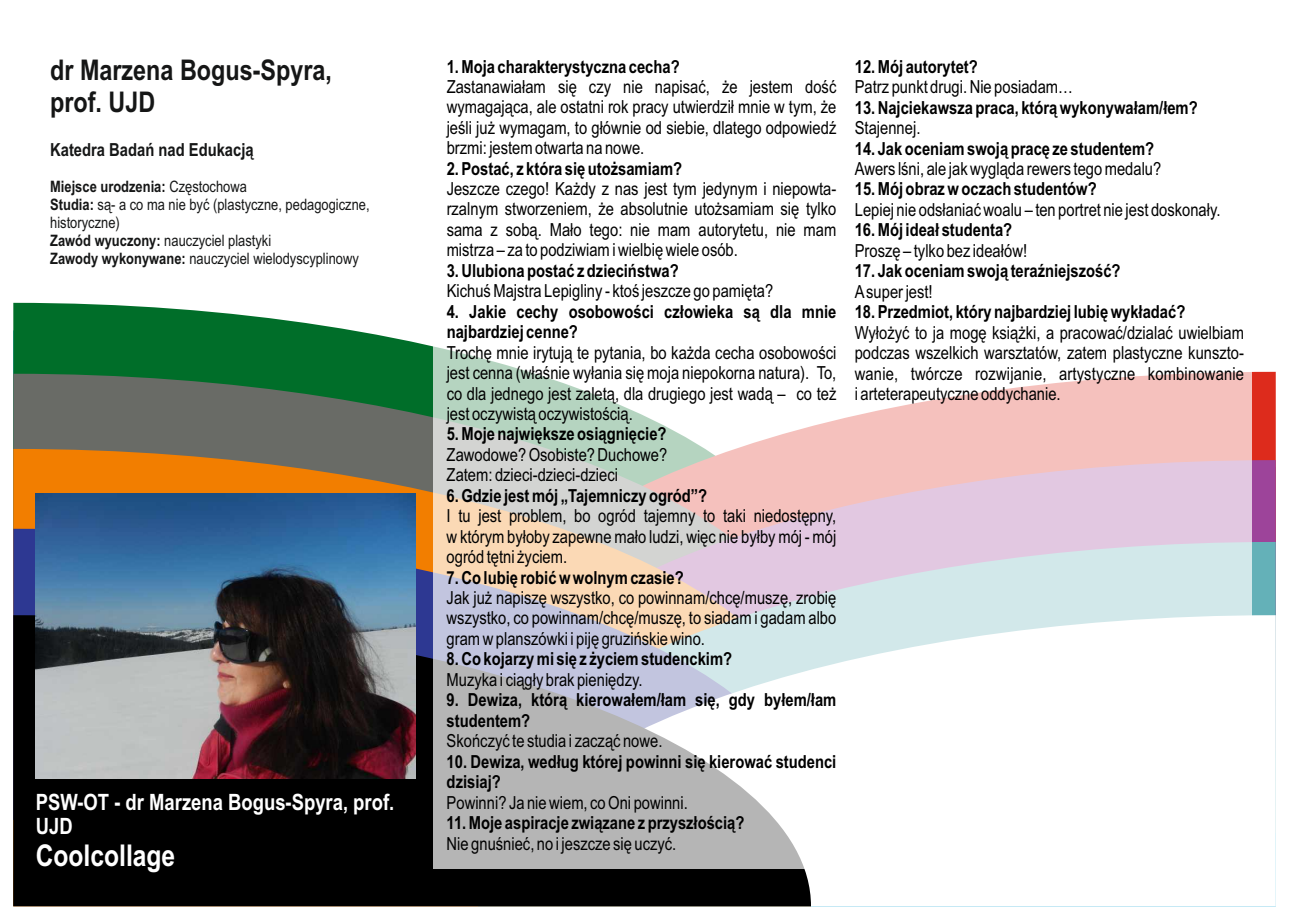
<style>
.page{position:relative;width:1290px;height:920px;background:#fff}
.page>*{position:absolute;margin:0;border:0;box-sizing:border-box;transform-origin:0 0}
.t1{font:700 30px "Arial Narrow";color:#fff}
.t2{font:700 28.5px/32.5px "Arial Narrow";color:#151616}
.t3{font:700 22.5px/24.6px "Arial Narrow";color:#fff}
.t4{font:18px/20.4px "Arial Narrow";color:#000;text-align:justify}
.t5{font:700 18px/20.5px "Arial Narrow";color:#000}
.t6{font:700 18px "Arial Narrow";color:#151616}
.t7{font:15.75px/18px "Arial Narrow";color:#151616}
.s1{font-weight:700}
</style>
<div class="page">
<svg style="left:13px;top:303px;width:420px;height:71px;fill:#006e29"></svg>
<svg style="left:13px;top:374px;width:420px;height:75px;background:#556b5a"></svg>
<svg style="left:13px;top:449px;width:420px;height:80px;background:#c9781e"></svg>
<div style="left:13px;top:615px;width:798px;height:291px;background:#000"></div>
<div style="left:433px;top:58px;width:818px;height:810px;background:#fff;opacity:.71"></div>
<img style="left:35px;top:493px;width:381px;height:285px">
<h2 class="t2" style="left:50px;top:56px;width:283px">dr Marzena Bogus-Spyra, prof. UJD</h2>
<p class="t6" style="left:50px;top:143px;width:205px">Katedra Badań nad Edukacją</p>
<p class="t7" style="left:50px;top:179px;width:321px"><span class="s1">Miejsce urodzenia:</span> Częstochowa<br><span class="s1">Studia:</span> są- a co ma nie być (plastyczne, pedagogiczne, historyczne)<br><span class="s1">Zawód wyuczony:</span> nauczyciel plastyki<br><span class="s1">Zawody wykonywane:</span> nauczyciel wielodyscyplinowy</p>
<p class="t3" style="left:36px;top:792px;width:360px">PSW-OT - dr Marzena Bogus-Spyra, prof.<br>UJD</p>
<h1 class="t1" style="left:36px;top:844px;width:141px">Coolcollage</h1>
<p class="t5" style="left:447px;top:58px;width:234px">1. Moja charakterystyczna cecha?</p>
<p class="t4" style="left:447px;top:78px;width:391px">Zastanawiałam się czy nie napisać, że jestem dość wymagająca, ale ostatni rok pracy utwierdził mnie w tym, że jeśli już wymagam, to głównie od siebie, dlatego odpowiedź brzmi: jestem otwarta na nowe.</p>
<p class="t5" style="left:447px;top:160px;width:237px">2. Postać, z która się utożsamiam?</p>
<p class="t4" style="left:447px;top:180px;width:391px">Jeszcze czego! Każdy z nas jest tym jedynym i niepowta&shy;rzalnym stworzeniem, że absolutnie utożsamiam się tylko sama z sobą. Mało tego: nie mam autorytetu, nie mam mistrza – za to podziwiam i wielbię wiele osób.</p>
<p class="t5" style="left:447px;top:262px;width:234px">3. Ulubiona postać z dzieciństwa?</p>
<p class="t4" style="left:447px;top:282px;width:328px">Kichuś Majstra Lepigliny - ktoś jeszcze go pamięta?</p>
<p class="t5" style="left:447px;top:303px;width:391px">4. Jakie cechy osobowości człowieka są dla mnie najbardziej cenne?</p>
<p class="t4" style="left:447px;top:344px;width:391px">Trochę mnie irytują te pytania, bo każda cecha osobowości jest cenna (właśnie wyłania się moja niepokorna natura). To, co dla jednego jest zaletą, dla drugiego jest wadą – co też jest oczywistą oczywistością.</p>
<p class="t5" style="left:447px;top:425px;width:221px">5. Moje największe osiągnięcie?</p>
<p class="t4" style="left:447px;top:446px;width:222px">Zawodowe? Osobiste? Duchowe?<br>Zatem: dzieci-dzieci-dzieci</p>
<p class="t5" style="left:447px;top:487px;width:262px">6. Gdzie jest mój „Tajemniczy ogród”?</p>
<p class="t4" style="left:447px;top:507px;width:391px">I tu jest problem, bo ogród tajemny to taki niedostępny, w którym byłoby zapewne mało ludzi, więc nie byłby mój - mój ogród tętni życiem.</p>
<p class="t5" style="left:447px;top:569px;width:239px">7. Co lubię robić w wolnym czasie?</p>
<p class="t4" style="left:447px;top:589px;width:391px">Jak już napiszę wszystko, co powinnam/chcę/muszę, zrobię wszystko, co powinnam/chcę/muszę, to siadam i gadam albo gram w planszówki i piję gruzińskie wino.</p>
<p class="t5" style="left:447px;top:650px;width:287px">8. Co kojarzy mi się z życiem studenckim?</p>
<p class="t4" style="left:447px;top:671px;width:197px">Muzyka i ciągły brak pieniędzy.</p>
<p class="t5" style="left:447px;top:691px;width:391px">9. Dewiza, którą kierowałem/łam się, gdy byłem/łam studentem?</p>
<p class="t4" style="left:447px;top:732px;width:217px">Skończyć te studia i zacząć nowe.</p>
<p class="t5" style="left:447px;top:753px;width:391px">10. Dewiza, według której powinni się kierować studenci dzisiaj?</p>
<p class="t4" style="left:447px;top:794px;width:243px">Powinni? Ja nie wiem, co Oni powinni.</p>
<p class="t5" style="left:447px;top:814px;width:299px">11. Moje aspiracje związane z przyszłością?</p>
<p class="t4" style="left:447px;top:835px;width:231px">Nie gnuśnieć, no i jeszcze się uczyć.</p>
<p class="t5" style="left:855px;top:58px;width:125px">12. Mój autorytet?</p>
<p class="t4" style="left:855px;top:78px;width:220px">Patrz punkt drugi. Nie posiadam…</p>
<p class="t5" style="left:855px;top:99px;width:344px">13. Najciekawsza praca, którą wykonywałam/łem?</p>
<p class="t4" style="left:855px;top:119px;width:67px">Stajennej.</p>
<p class="t5" style="left:855px;top:140px;width:301px">14. Jak oceniam swoją pracę ze studentem?</p>
<p class="t4" style="left:855px;top:160px;width:308px">Awers lśni, ale jak wygląda rewers tego medalu?</p>
<p class="t5" style="left:855px;top:181px;width:243px">15. Mój obraz w oczach studentów?</p>
<p class="t4" style="left:855px;top:201px;width:367px">Lepiej nie odsłaniać woalu – ten portret nie jest doskonały.</p>
<p class="t5" style="left:855px;top:221px;width:159px">16. Mój ideał studenta?</p>
<p class="t4" style="left:855px;top:242px;width:174px">Proszę – tylko bez ideałów!</p>
<p class="t5" style="left:855px;top:262px;width:267px">17. Jak oceniam swoją teraźniejszość?</p>
<p class="t4" style="left:855px;top:283px;width:79px">Asuper jest!</p>
<p class="t5" style="left:855px;top:303px;width:332px">18. Przedmiot, który najbardziej lubię wykładać?</p>
<p class="t4" style="left:855px;top:324px;width:391px">Wyłożyć to ja mogę książki, a pracować/dzialać uwielbiam podczas wszelkich warsztatów, zatem plastyczne kunszto&shy;wanie, twórcze rozwijanie, artystyczne kombinowanie i arteterapeutyczne oddychanie.</p>
</div>
